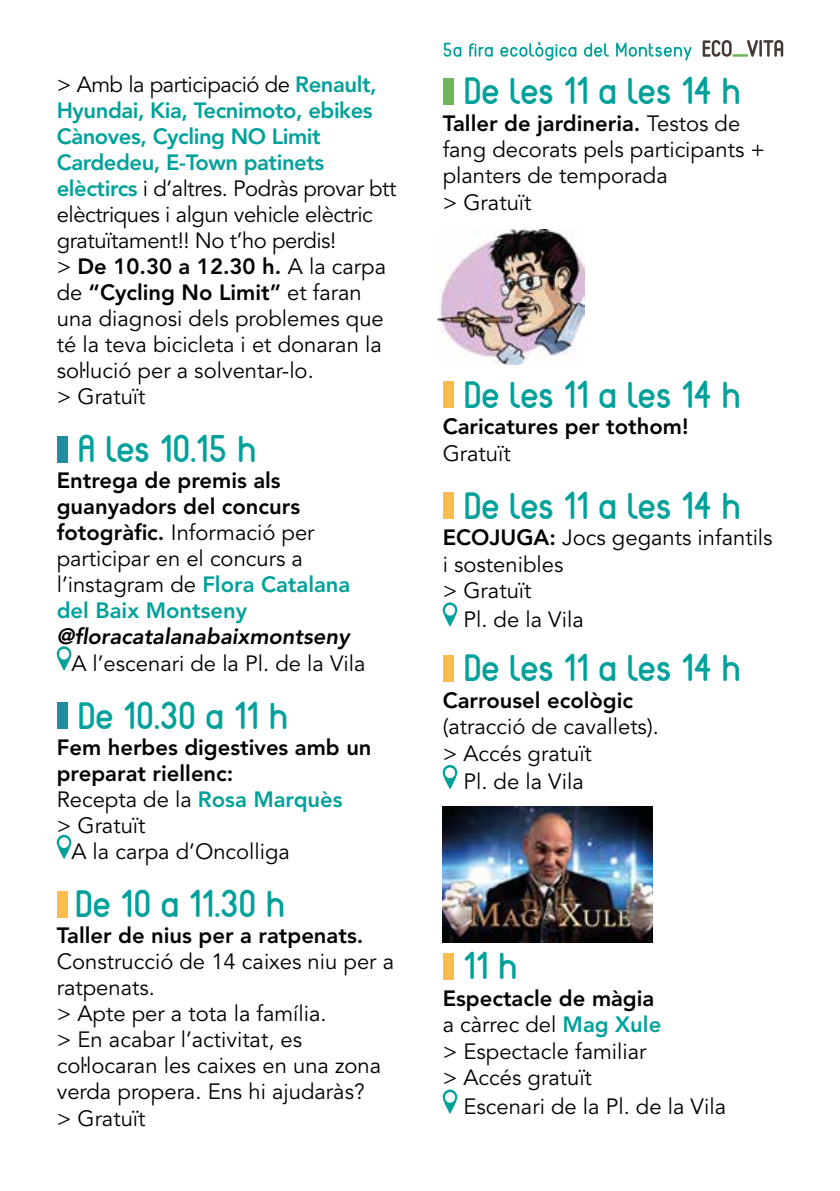
<style>
.page{position:relative;width:840px;height:1191px;background:#fff}
.page>*{position:absolute;margin:0;border:0;box-sizing:border-box;transform-origin:0 0}
.t1{font:700 38px "Reef";color:#00a19a}
.t2{font:22px/26.4px "Avenir LT Std";color:#000}
.t3{font:22px/26px "Avenir LT Std";letter-spacing:-.02em;color:#000}
.t4{font:800 22px/26px "Avenir LT Std";color:#000}
.t5{font:italic 800 22px "Avenir LT Std";color:#000}
.s1{font-weight:800;color:#00a19a}
.s2{font-weight:800}
.s3{font-family:"Century Gothic"}
.s4{font-weight:400}
.s5{color:#00a19a}
</style>
<div class="page">
<svg style="left:702px;top:40px;width:80px;height:17px"></svg>
<svg style="left:443px;top:43px;width:18px;height:14px"></svg>
<svg style="left:469px;top:43px;width:23px;height:14px"></svg>
<svg style="left:500px;top:42px;width:76px;height:19px"></svg>
<svg style="left:584px;top:43px;width:24px;height:14px"></svg>
<svg style="left:616px;top:43px;width:75px;height:18px"></svg>
<div style="left:57px;top:436px;width:11px;height:26px;background:#228da1"></div>
<svg style="left:57px;top:646px;width:14px;height:25px"></svg>
<div style="left:57px;top:702px;width:11px;height:27px;background:#228da1"></div>
<svg style="left:57px;top:835px;width:14px;height:24px"></svg>
<div style="left:57px;top:891px;width:11px;height:26px;background:#fbbb4d"></div>
<div style="left:442px;top:78px;width:11px;height:26px;background:#6db859"></div>
<div style="left:442px;top:381px;width:11px;height:27px;background:#fbbb4d"></div>
<div style="left:442px;top:492px;width:11px;height:27px;background:#fbbb4d"></div>
<svg style="left:442px;top:602px;width:15px;height:25px"></svg>
<div style="left:442px;top:655px;width:11px;height:26px;background:#fbbb4d"></div>
<svg style="left:442px;top:765px;width:15px;height:24px"></svg>
<div style="left:442px;top:953px;width:11px;height:26px;background:#fbbb4d"></div>
<svg style="left:442px;top:1089px;width:15px;height:25px"></svg>
<img style="left:437px;top:230px;width:147px;height:134px">
<img style="left:442px;top:806px;width:210px;height:137px">
<p class="t3" style="left:57px;top:72px;width:341px">&gt; Amb la participació de <span class="s1">Renault,<br>Hyundai, Kia, Tecnimoto, ebikes<br>Cànoves, Cycling NO Limit<br>Cardedeu, E-Town patinets elèctircs</span> i d’altres. Podràs provar btt elèctriques i algun vehicle elèctric gratuïtament!! No t’ho perdis!<br>&gt; <span class="s2">De 10.30 a 12.30 h.</span> A la carpa de <span class="s2">“Cycling No Limit”</span> et faran una diagnosi dels problemes que té la teva bicicleta i et donaran la so<span class="s3">ŀ</span>lució per a solventar-lo.<br>&gt; Gratuït</p>
<h1 class="t1" style="left:77px;top:424px;width:180px">A les 10.15 h</h1>
<p class="t4" style="left:57px;top:468px;width:295px">Entrega de premis als guanyadors del concurs fotogràfic. <span class="s4">Informació per participar en el concurs a l’instagram de</span> <span class="s5">Flora Catalana del Baix Montseny</span></p>
<p class="t5" style="left:57px;top:624px;width:294px">@floracatalanabaixmontseny</p>
<p class="t2" style="left:71px;top:650px;width:295px">A l’escenari de la Pl. de la Vila</p>
<h1 class="t1" style="left:77px;top:691px;width:211px">De 10.30 a 11 h</h1>
<p class="t4" style="left:57px;top:734px;width:316px">Fem herbes digestives amb un</p>
<p class="t4" style="left:57px;top:760px;width:178px">preparat riellenc:</p>
<p class="t2" style="left:57px;top:786px;width:287px">Recepta de la <span class="s1">Rosa Marquès</span></p>
<p class="t2" style="left:57px;top:812px;width:90px">&gt; Gratuït</p>
<p class="t2" style="left:71px;top:839px;width:220px">A la carpa d’Oncolliga</p>
<h1 class="t1" style="left:75px;top:879px;width:211px">De 10 a 11.30 h</h1>
<p class="t4" style="left:57px;top:922px;width:308px">Taller de nius per a ratpenats.</p>
<p class="t2" style="left:57px;top:949px;width:338px">Construcció de 14 caixes niu per a ratpenats.<br>&gt; Apte per a tota la família.<br>&gt; En acabar l’activitat, es co<span class="s3">ŀ</span>locaran les caixes en una zona verda propera. Ens hi ajudaràs?<br>&gt; Gratuït</p>
<h1 class="t1" style="left:463px;top:66px;width:278px">De les 11 a les 14 h</h1>
<p class="t2" style="left:442px;top:110px;width:324px"><span class="s2">Taller de jardineria.</span> Testos de fang decorats pels participants + planters de temporada<br>&gt; Gratuït</p>
<h1 class="t1" style="left:463px;top:370px;width:278px">De les 11 a les 14 h</h1>
<p class="t4" style="left:442px;top:414px;width:247px">Caricatures per tothom!</p>
<p class="t2" style="left:442px;top:440px;width:69px">Gratuït</p>
<h1 class="t1" style="left:463px;top:481px;width:278px">De les 11 a les 14 h</h1>
<p class="t2" style="left:442px;top:525px;width:331px"><span class="s2">ECOJUGA:</span> Jocs gegants infantils i sostenibles<br>&gt; Gratuït</p>
<p class="t2" style="left:463px;top:606px;width:122px">Pl. de la Vila</p>
<h1 class="t1" style="left:463px;top:643px;width:278px">De les 11 a les 14 h</h1>
<p class="t4" style="left:442px;top:687px;width:192px">Carrousel ecològic</p>
<p class="t2" style="left:442px;top:714px;width:217px">(atracció de cavallets). &gt; Accés gratuït</p>
<p class="t2" style="left:463px;top:769px;width:122px">Pl. de la Vila</p>
<h1 class="t1" style="left:463px;top:941px;width:55px">11 h</h1>
<p class="t2" style="left:442px;top:985px;width:220px"><span class="s2">Espectacle de màgia </span>a càrrec del <span class="s1">Mag Xule </span>&gt; Espectacle familiar &gt; Accés gratuït</p>
<p class="t2" style="left:463px;top:1093px;width:264px">Escenari de la Pl. de la Vila</p>
</div>
